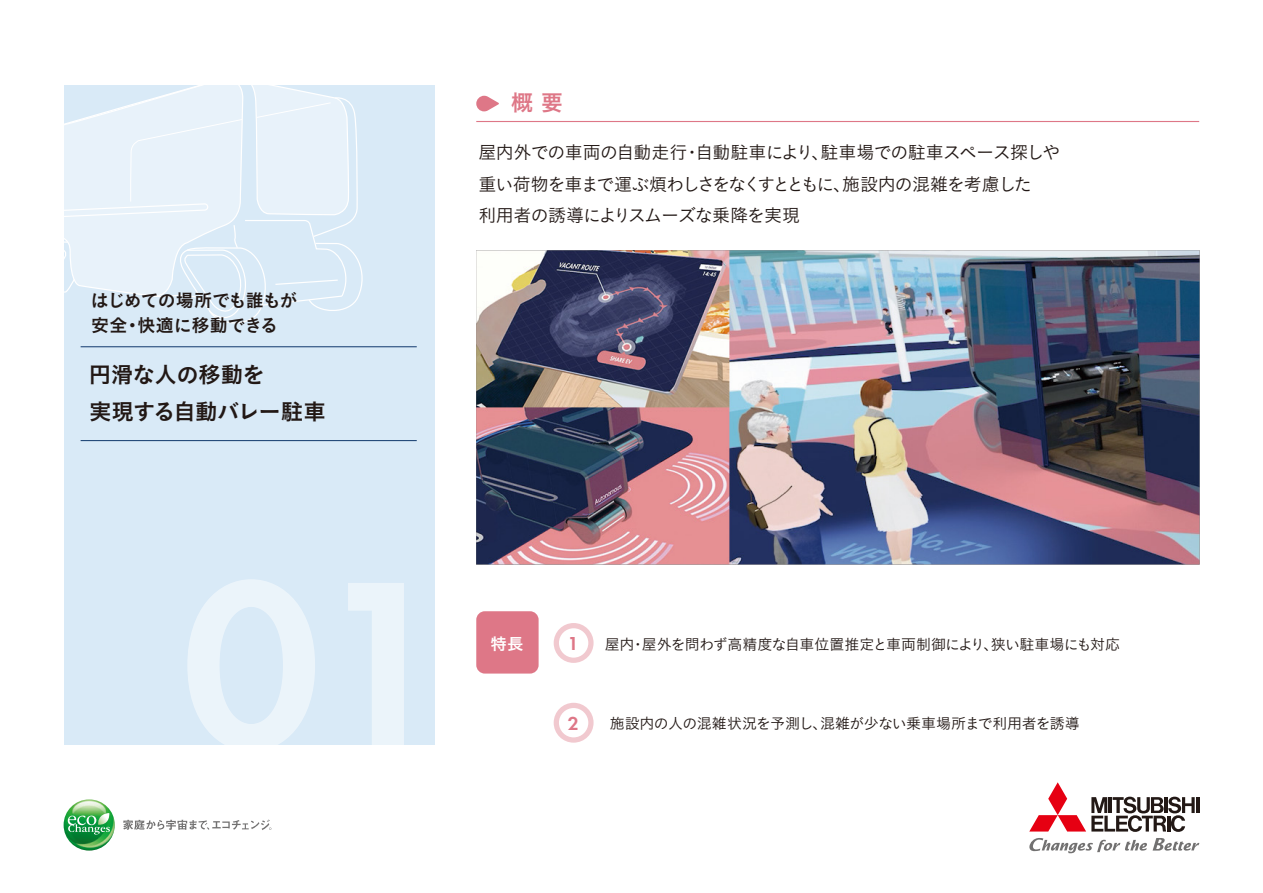
<style>
.page{position:relative;width:1263px;height:893px;background:#fff}
.page>*{position:absolute;margin:0;border:0;box-sizing:border-box;transform-origin:0 0}
.t1{font:22.5px/37.5px "Koburina Go Std W6";letter-spacing:-.03em;color:#221815}
.t2{font:22.5px "Koburina Go Std N W6";color:#de7787}
.t3{font:600 19.5px "Futura PT";color:#de7787}
.t4{font:18px/31.5px "Koburina Go Std N W3";letter-spacing:-.055em;color:#221815}
.t5{font:18px/25.5px "Koburina Go Std W6";letter-spacing:-.035em;color:#221815}
.t6{font:16.5px "Koburina Go Std N W6";color:#fff}
.t7{font:15px "Koburina Go Std N W3";letter-spacing:-.035em;color:#221815}
</style>
<div class="page">
<svg style="left:554px;top:623px;width:40px;height:40px"></svg>
<div style="left:559px;top:628px;width:29px;height:30px;background:#fff;border-radius:50%"></div>
<hr style="left:476px;top:121px;width:723px;height:1px;background:#de7787">
<svg style="left:1029px;top:838px;width:170px;height:15px"></svg>
<hr style="left:1196px;top:797px;width:3px;height:16px;background:#221815">
<svg style="left:1029px;top:782px;width:166px;height:50px"></svg>
<svg style="left:123px;top:820px;width:148px;height:10px"></svg>
<img style="left:64px;top:799px;width:51px;height:52px;border-radius:26px">
<svg style="left:68px;top:813px;width:42px;height:21px"></svg>
<svg style="left:476px;top:96px;width:23px;height:15px"></svg>
<div style="left:64px;top:85px;width:371px;height:659px;background:#d9eaf7"></div>
<hr style="left:81px;top:440px;width:336px;height:1px;background:#10386c">
<hr style="left:81px;top:346px;width:336px;height:1px;background:#10386c">
<svg style="left:64px;top:85px;width:299px;height:239px"></svg>
<div style="left:476px;top:611px;width:63px;height:63px;background:#de7787;border-radius:9px"></div>
<svg style="left:554px;top:703px;width:40px;height:40px"></svg>
<div style="left:559px;top:708px;width:29px;height:29px;background:#fff;border-radius:50%"></div>
<img style="left:476px;top:250px;width:724px;height:315px">
<p class="t5" style="left:91px;top:288px;width:209px">はじめての場所でも誰もが安全・快適に移動できる</p>
<p class="t1" style="left:89px;top:356px;width:239px">円滑な人の移動を<br>実現する自動バレー駐車</p>
<p class="t2" style="left:511px;top:86px;width:54px">概 要</p>
<p class="t4" style="left:478px;top:137px;width:583px">屋内外での車両の自動走行・自動駐車により、駐車場での駐車スペース探しや重い荷物を車まで運ぶ煩わしさをなくすとともに、施設内の混雑を考慮した<br>利用者の誘導によりスムーズな乗降を実現</p>
<p class="t6" style="left:491px;top:631px;width:34px">特長</p>
<p class="t3" style="left:568px;top:631px;width:13px">1</p>
<p class="t7" style="left:605px;top:633px;width:517px">屋内・屋外を問わず高精度な自車位置推定と車両制御により、狭い駐車場にも対応</p>
<p class="t3" style="left:568px;top:711px;width:13px">2</p>
<p class="t7" style="left:610px;top:712px;width:471px">施設内の人の混雑状況を予測し、混雑が少ない乗車場所まで利用者を誘導</p>
</div>
